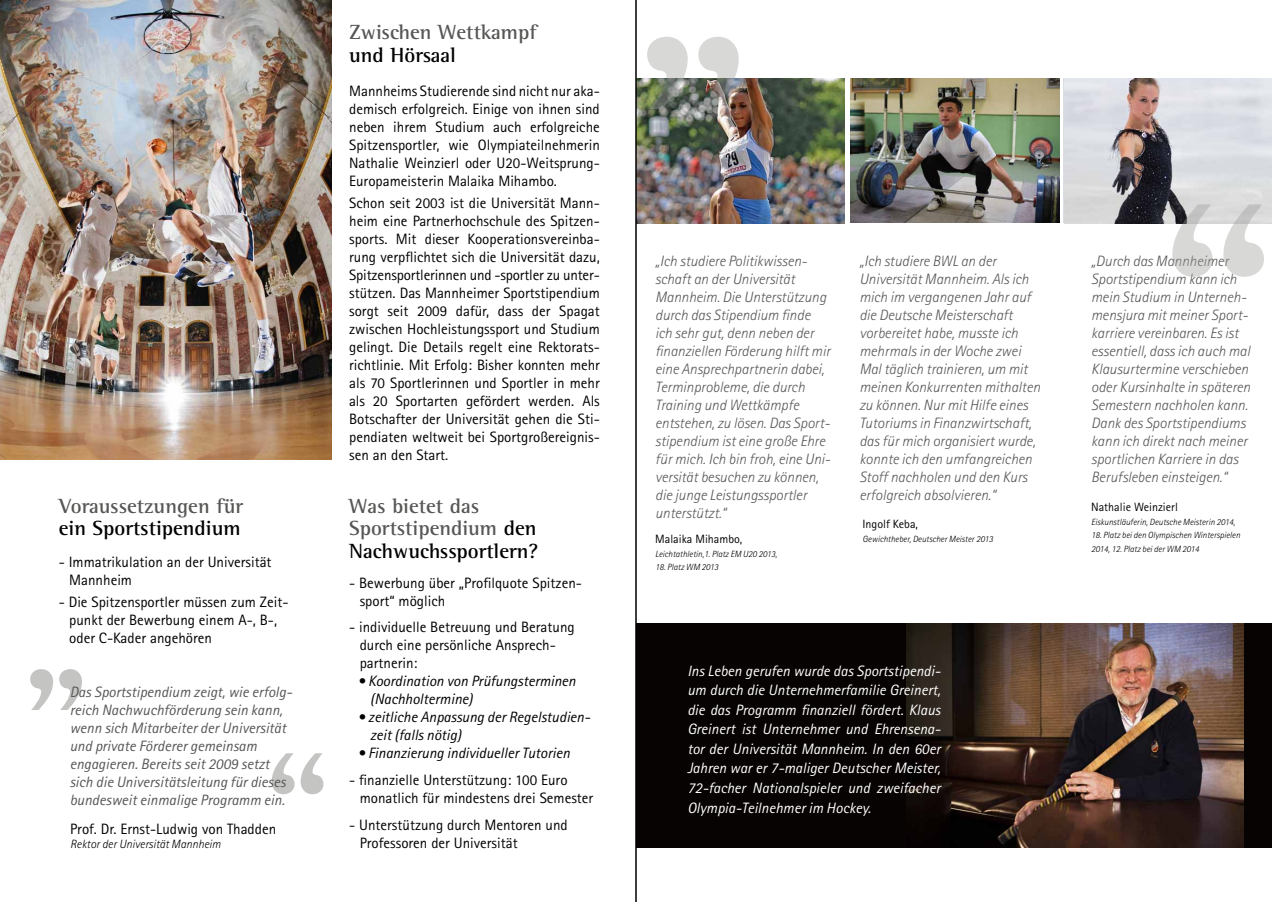
<style>
.page{position:relative;width:1272px;height:902px;background:#fff}
.page>*{position:absolute;margin:0;border:0;box-sizing:border-box;transform-origin:0 0}
.t1{font:700 274.2px "Rotis Semi Serif";color:#9d9d9c}
.t2{font:700 155.1px "Rotis Semi Serif";color:#9d9d9c}
.t3{font:700 21px/22.5px "Rotis Semi Serif";color:#575756}
.t4{font:700 21px "Rotis Semi Serif";color:#000}
.t5{font:15px/18px "Rotis Sans Serif";color:#000}
.t6{font:italic 300 15px/18px "Rotis Sans Serif";color:#575756}
.t7{font:italic 15px/19.5px "Rotis Sans Serif";color:#fff}
.t8{font:italic 15px/18px "Rotis Sans Serif";color:#575756}
.t9{font:italic 15px/18px "Rotis Sans Serif";color:#000}
.t10{font:12px "Rotis Sans Serif";color:#000}
.t11{font:italic 300 12px "Rotis Sans Serif";color:#000}
.t12{font:italic 300 9px/13.5px "Rotis Sans Serif";color:#000}
.s1{color:#000}
</style>
<div class="page">
<img style="left:636px;top:79px;width:208px;height:144px">
<img style="left:1064px;top:79px;width:207px;height:144px">
<div style="left:636px;top:623px;width:635px;height:224px;background:#070302"></div>
<img style="left:906px;top:623px;width:336px;height:224px">
<img style="left:0;top:0;width:331px;height:459px">
<img style="left:850px;top:79px;width:209px;height:143px">
<hr style="left:635px;top:0;width:1px;height:901px;background:#000">
<h3 class="t3" style="left:59px;top:494px;width:186px">Voraussetzungen für</h3>
<h3 class="t4" style="left:59px;top:515px;width:183px">ein Sportstipendium</h3>
<p class="t5" style="left:69px;top:552px;width:204px;text-indent:-10px">- Immatrikulation an der Universität<br>Mannheim</p>
<p class="t5" style="left:69px;top:592px;width:221px;text-indent:-10px">- Die Spitzensportler müssen zum Zeit&shy;punkt der Bewerbung einem A-, B-, oder C-Kader angehören</p>
<h2 class="t2" style="left:21px;top:544px;width:70px">„</h2>
<p class="t8" style="left:70px;top:683px;width:221px">Das Sportstipendium zeigt, wie erfolg&shy;reich Nachwuchförderung sein kann, wenn sich Mitarbeiter der Universität und private Förderer gemeinsam engagieren. Bereits seit 2009 setzt sich die Universitätsleitung für dieses bundesweit einmalige Programm ein.</p>
<h2 class="t2" style="left:262px;top:714px;width:70px">“</h2>
<p class="t5" style="left:70px;top:819px;width:208px">Prof. Dr. Ernst-Ludwig von Thadden</p>
<p class="t11" style="left:70px;top:837px;width:152px">Rektor der Universität Mannheim</p>
<h3 class="t3" style="left:349px;top:21px;width:189px">Zwischen Wettkampf</h3>
<h3 class="t4" style="left:349px;top:42px;width:108px">und Hörsaal</h3>
<p class="t5" style="left:349px;top:81px;width:252px;text-align:justify">Mannheims Studierende sind nicht nur aka&shy;demisch erfolgreich. Einige von ihnen sind neben ihrem Studium auch erfolgreiche Spitzensportler, wie Olympiateilnehmerin Nathalie Weinzierl oder U20-Weitsprung-Europameisterin Malaika Mihambo.</p>
<p class="t5" style="left:349px;top:194px;width:252px;text-align:justify">Schon seit 2003 ist die Universität Mann&shy;heim eine Partnerhochschule des Spitzen&shy;sports. Mit dieser Kooperationsvereinba&shy;rung verpflichtet sich die Universität dazu, Spitzensportlerinnen und -sportler zu unter&shy;stützen. Das Mannheimer Sportstipendium sorgt seit 2009 dafür, dass der Spagat zwischen Hochleistungssport und Studium gelingt. Die Details regelt eine Rektorats&shy;richtlinie. Mit Erfolg: Bisher konnten mehr als 70 Sportlerinnen und Sportler in mehr als 20 Sportarten gefördert werden. Als Botschafter der Universität gehen die Sti&shy;pendiaten weltweit bei Sportgroßereignis&shy;sen an den Start.</p>
<h3 class="t3" style="left:349px;top:494px;width:191px">Was bietet das<br>Sportstipendium <span class="s1">den<br>Nachwuchssportlern?</span></h3>
<p class="t5" style="left:359px;top:573px;width:224px;text-indent:-10px">- Bewerbung über „Profilquote Spitzen&shy;sport“ möglich</p>
<p class="t5" style="left:359px;top:618px;width:216px;text-indent:-10px">- individuelle Betreuung und Beratung durch eine persönliche Ansprech-- partnerin:</p>
<p class="t9" style="left:370px;top:672px;width:207px;text-indent:-12px">• Koordination von Prüfungsterminen (Nachholtermine)</p>
<p class="t9" style="left:370px;top:708px;width:218px;text-indent:-12px">• zeitliche Anpassung der Regelstudien&shy;zeit (falls nötig)</p>
<p class="t9" style="left:358px;top:744px;width:214px">• Finanzierung individueller Tutorien</p>
<p class="t5" style="left:359px;top:770px;width:235px;text-indent:-10px">- finanzielle Unterstützung: 100 Euro monatlich für mindestens drei Semester</p>
<p class="t5" style="left:359px;top:815px;width:210px;text-indent:-10px">- Unterstützung durch Mentoren und<br>Professoren der Universität</p>
<h1 class="t1" style="left:631px;top:-184px;width:123px">„</h1>
<p class="t6" style="left:655px;top:252px;width:177px">„Ich studiere Politikwissen&shy;schaft an der Universität<br>Mannheim. Die Unterstützung durch das Stipendium finde ich sehr gut, denn neben der finanziellen Förderung hilft mir eine Ansprechpartnerin dabei,<br>Terminprobleme, die durch<br>Training und Wettkämpfe entstehen, zu lösen. Das Sport&shy;stipendium ist eine große Ehre für mich. Ich bin froh, eine Uni&shy;versität besuchen zu können, die junge Leistungssportler unterstützt.“</p>
<p class="t10" style="left:655px;top:532px;width:89px">Malaika Mihambo,</p>
<p class="t12" style="left:655px;top:547px;width:123px">Leichtathletin,1. Platz EM U20 2013,</p>
<p class="t12" style="left:655px;top:560px;width:65px">18. Platz WM 2013</p>
<p class="t6" style="left:859px;top:252px;width:182px">„Ich studiere BWL an der<br>Universität Mannheim. Als ich mich im vergangenen Jahr auf die Deutsche Meisterschaft vorbereitet habe, musste ich mehrmals in der Woche zwei<br>Mal täglich trainieren, um mit meinen Konkurrenten mithalten zu können. Nur mit Hilfe eines<br>Tutoriums in Finanzwirtschaft, das für mich organisiert wurde, konnte ich den umfangreichen<br>Stoff nachholen und den Kurs erfolgreich absolvieren.“</p>
<p class="t10" style="left:862px;top:517px;width:57px">Ingolf Keba,</p>
<p class="t12" style="left:862px;top:532px;width:132px">Gewichtheber, Deutscher Meister 2013</p>
<p class="t7" style="left:687px;top:661px;width:255px">Ins Leben gerufen wurde das Sportstipendi&shy;um durch die Unternehmerfamilie Greinert, die das Programm finanziell fördert. Klaus Greinert ist Unternehmer und Ehrensena&shy;tor der Universität Mannheim. In den 60er Jahren war er 7-maliger Deutscher Meister, 72-facher Nationalspieler und zweifacher Olympia-Teilnehmer im Hockey.</p>
<h1 class="t1" style="left:1279px;top:497px;width:123px;rotate:-180deg">„</h1>
<p class="t6" style="left:1091px;top:252px;width:161px">„Durch das Mannheimer<br>Sportstipendium kann ich mein Studium in Unterneh&shy;mensjura mit meiner Sport&shy;karriere vereinbaren. Es ist essentiell, dass ich auch mal<br>Klausurtermine verschieben oder Kursinhalte in späteren<br>Semestern nachholen kann.<br>Dank des Sportstipendiums kann ich direkt nach meiner sportlichen Karriere in das<br>Berufsleben einsteigen.“</p>
<p class="t10" style="left:1091px;top:500px;width:88px">Nathalie Weinzierl</p>
<p class="t12" style="left:1091px;top:515px;width:145px">Eiskunstläuferin, Deutsche Meisterin 2014,</p>
<p class="t12" style="left:1091px;top:528px;width:150px">18. Platz bei den Olympischen Winterspielen<br>2014, 12. Platz bei der WM 2014</p>
</div>
